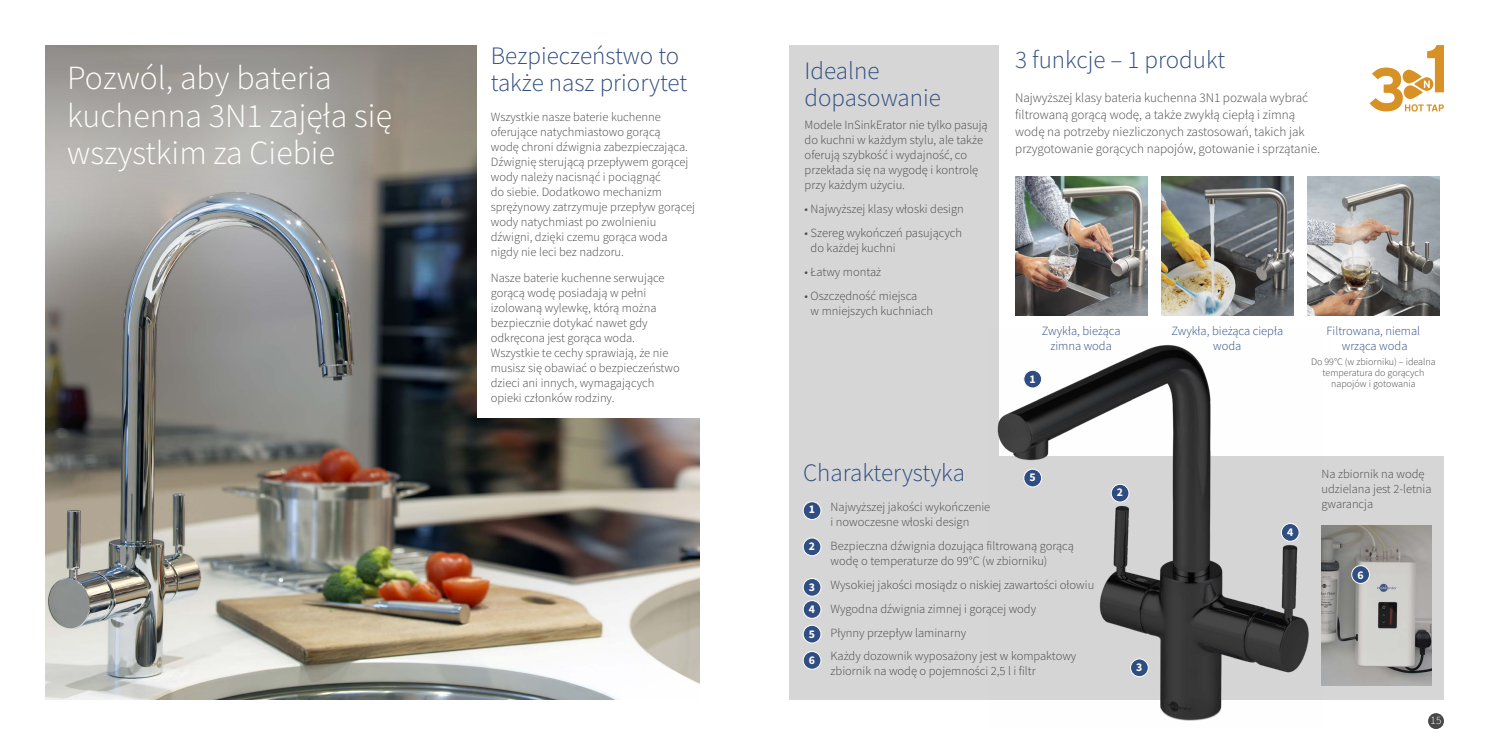
<style>
.page{position:relative;width:1489px;height:745px;background:#fff}
.page>*{position:absolute;margin:0;border:0;box-sizing:border-box;transform-origin:0 0}
.t1{font:300 33.75px/37.5px "Source Sans Pro";color:#fff}
.t2{font:300 25px/27.5px "Source Sans Pro";color:#304e81}
.t3{font:300 13.12px/16.9px "Source Sans Pro";color:#484848}
.t4{font:300 12.5px/15px "Source Sans Pro";color:#484848}
.t5{font:300 12.5px/15px "Source Sans Pro";color:#304e81;text-align:center}
.t6{font:700 11.75px/22.1px "Source Sans Pro";color:#fff}
.t7{font:300 11.25px "Source Sans Pro";color:#fff}
.t8{font:300 10px/11.2px "Source Sans Pro";color:#484848;text-align:center}
</style>
<div class="page">
<img style="left:45px;top:224px;width:431px;height:194px">
<img style="left:45px;top:418px;width:654px;height:281px">
<svg style="left:45px;top:45px;width:431px;height:179px;background:#9c9a96"></svg>
<div style="left:789px;top:456px;width:654px;height:243px;background:#d6d6d6"></div>
<div style="left:789px;top:45px;width:209px;height:649px;background:#d6d6d6"></div>
<svg style="left:1369px;top:45px;width:74px;height:66px"></svg>
<img style="left:1015px;top:176px;width:132px;height:139px">
<img style="left:1161px;top:176px;width:132px;height:139px">
<img style="left:1307px;top:176px;width:132px;height:139px">
<div style="left:803px;top:501px;width:18px;height:18px;background:#304e81;border-radius:50%"></div>
<div style="left:803px;top:501px;width:18px;height:18px;border:1px solid #fff;border-radius:50%"></div>
<div style="left:803px;top:537px;width:18px;height:18px;background:#304e81;border-radius:50%"></div>
<div style="left:803px;top:537px;width:18px;height:18px;border:1px solid #fff;border-radius:50%"></div>
<div style="left:803px;top:578px;width:18px;height:18px;background:#304e81;border-radius:50%"></div>
<div style="left:803px;top:578px;width:18px;height:18px;border:1px solid #fff;border-radius:50%"></div>
<div style="left:803px;top:600px;width:18px;height:18px;background:#304e81;border-radius:50%"></div>
<div style="left:803px;top:600px;width:18px;height:18px;border:1px solid #fff;border-radius:50%"></div>
<div style="left:803px;top:625px;width:18px;height:17px;background:#304e81;border-radius:50%"></div>
<div style="left:803px;top:624px;width:18px;height:18px;border:1px solid #fff;border-radius:50%"></div>
<div style="left:803px;top:651px;width:18px;height:17px;background:#304e81;border-radius:50%"></div>
<div style="left:803px;top:651px;width:18px;height:18px;border:1px solid #fff;border-radius:50%"></div>
<img style="left:1321px;top:525px;width:110px;height:160px">
<div style="left:1351px;top:565px;width:18px;height:18px;background:#304e81;border-radius:50%"></div>
<div style="left:1351px;top:565px;width:18px;height:18px;border:1px solid #fff;border-radius:50%"></div>
<img style="left:988px;top:328px;width:333px;height:393px">
<div style="left:1281px;top:523px;width:17px;height:18px;background:#304e81;border-radius:50%"></div>
<div style="left:1281px;top:523px;width:18px;height:18px;border:1px solid #fff;border-radius:50%"></div>
<svg style="left:1427px;top:712px;width:16px;height:16px"></svg>
<h1 class="t1" style="left:67px;top:59px;width:326px">Pozwól, aby bateria kuchenna 3N1 zajęła się wszystkim za Ciebie</h1>
<h2 class="t2" style="left:491px;top:42px;width:198px">Bezpieczeństwo to także nasz priorytet</h2>
<p class="t4" style="left:491px;top:109px;width:206px">Wszystkie nasze baterie kuchenne oferujące natychmiastowo gorącą<br>wodę chroni dźwignia zabezpieczająca.<br>Dźwignię sterującą przepływem gorącej wody należy nacisnąć i pociągnąć<br>do siebie. Dodatkowo mechanizm sprężynowy zatrzymuje przepływ gorącej wody natychmiast po zwolnieniu dźwigni, dzięki czemu gorąca woda nigdy nie leci bez nadzoru.</p>
<p class="t4" style="left:491px;top:270px;width:190px">Nasze baterie kuchenne serwujące gorącą wodę posiadają w pełni izolowaną wylewkę, którą można bezpiecznie dotykać nawet gdy odkręcona jest gorąca woda.<br>Wszystkie te cechy sprawiają, że nie musisz się obawiać o bezpieczeństwo dzieci ani innych, wymagających opieki członków rodziny.</p>
<h2 class="t2" style="left:804px;top:56px;width:138px">Idealne dopasowanie</h2>
<p class="t4" style="left:804px;top:117px;width:184px">Modele InSinkErator nie tylko pasują do kuchni w każdym stylu, ale także oferują szybkość i wydajność, co przekłada się na wygodę i kontrolę przy każdym użyciu.</p>
<p class="t4" style="left:804px;top:201px;width:161px">• Najwyższej klasy włoski design</p>
<p class="t4" style="left:810px;top:225px;width:153px;text-indent:-6px">• Szereg wykończeń pasujących do każdej kuchni</p>
<p class="t4" style="left:804px;top:264px;width:78px">• Łatwy montaż</p>
<p class="t4" style="left:810px;top:288px;width:124px;text-indent:-6px">• Oszczędność miejsca<br>w mniejszych kuchniach</p>
<h2 class="t2" style="left:1015px;top:46px;width:211px">3 funkcje – 1 produkt</h2>
<p class="t3" style="left:1015px;top:89px;width:306px">Najwyższej klasy bateria kuchenna 3N1 pozwala wybrać filtrowaną gorącą wodę, a także zwykłą ciepłą i zimną wodę na potrzeby niezliczonych zastosowań, takich jak przygotowanie gorących napojów, gotowanie i sprzątanie.</p>
<p class="t5" style="left:1041px;top:323px;width:80px">Zwykła, bieżąca zimna woda</p>
<p class="t5" style="left:1171px;top:323px;width:113px">Zwykła, bieżąca ciepła woda</p>
<p class="t5" style="left:1326px;top:323px;width:95px">Filtrowana, niemal wrząca woda</p>
<p class="t8" style="left:1310px;top:355px;width:126px">Do 99°C (w zbiorniku) – idealna temperatura do gorących napojów i gotowania</p>
<p class="t6" style="left:1029px;top:367px;width:8px">1</p>
<h2 class="t2" style="left:803px;top:459px;width:163px">Charakterystyka</h2>
<p class="t4" style="left:830px;top:499px;width:161px">Najwyższej jakości wykończenie i nowoczesne włoski design</p>
<p class="t4" style="left:830px;top:538px;width:245px">Bezpieczna dźwignia dozująca filtrowaną gorącą wodę o temperaturze do 99°C (w zbiorniku)</p>
<p class="t4" style="left:830px;top:572px;width:265px;line-height:23.9px">Wysokiej jakości mosiądz o niskiej zawartości ołowiu Wygodna dźwignia zimnej i gorącej wody<br>Płynny przepływ laminarny<br>Każdy dozownik wyposażony jest w kompaktowy</p>
<p class="t4" style="left:830px;top:663px;width:207px">zbiornik na wodę o pojemności 2,5 l i filtr</p>
<p class="t6" style="left:1029px;top:465px;width:8px">5</p>
<p class="t6" style="left:808px;top:497px;width:8px">1</p>
<p class="t6" style="left:808px;top:535px;width:8px">2</p>
<p class="t6" style="left:808px;top:575px;width:8px">3<br>4</p>
<p class="t6" style="left:808px;top:622px;width:8px">5</p>
<p class="t6" style="left:808px;top:648px;width:8px">6</p>
<p class="t6" style="left:1116px;top:480px;width:8px">2</p>
<p class="t6" style="left:1136px;top:655px;width:8px">3</p>
<p class="t6" style="left:1286px;top:520px;width:8px">4</p>
<p class="t4" style="left:1321px;top:466px;width:112px">Na zbiornik na wodę udzielana jest 2-letnia gwarancja</p>
<p class="t6" style="left:1357px;top:563px;width:8px">6</p>
<p class="t7" style="left:1430px;top:713px;width:12px">15</p>
</div>
